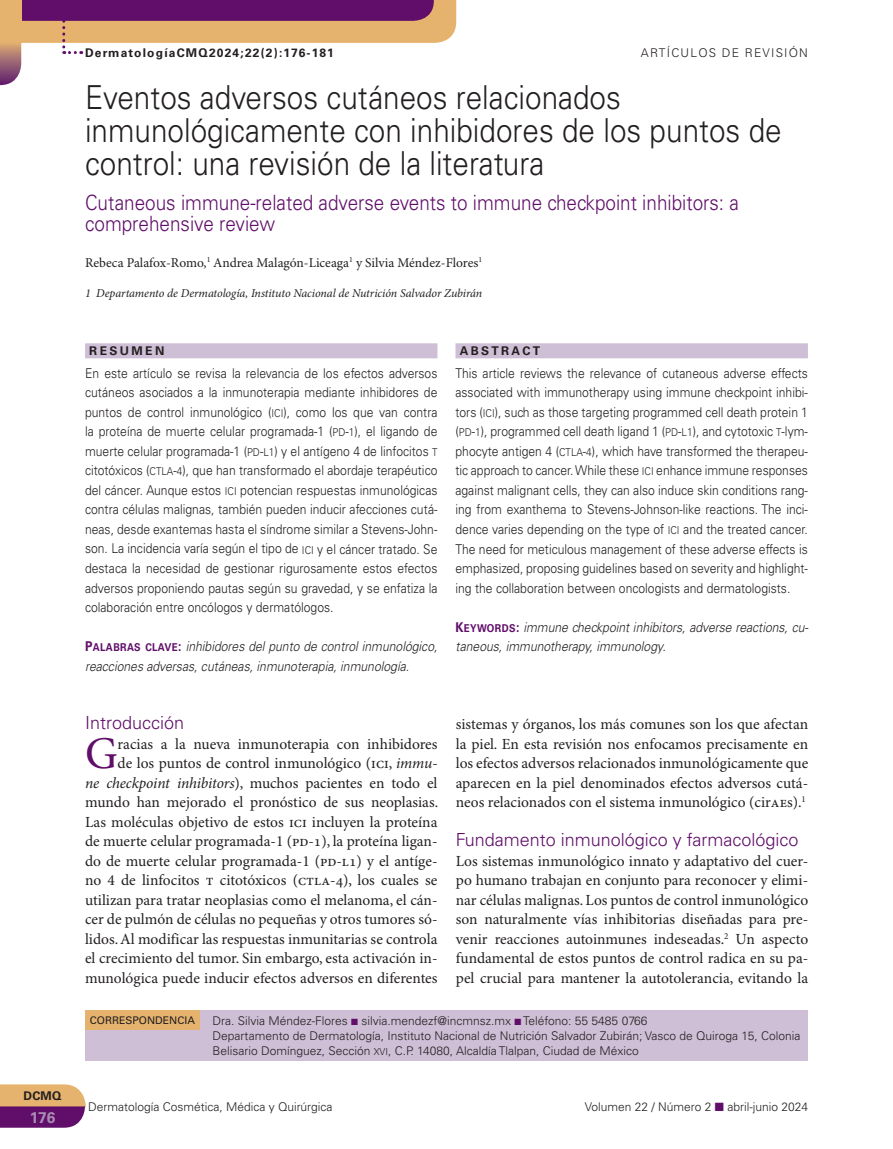
<style>
.page{position:relative;width:893px;height:1149px;background:#fff}
.page>*{position:absolute;margin:0;border:0;box-sizing:border-box;transform-origin:0 0}
.t1{font:45.45px "Minion Pro";color:#600e69}
.t2{font:300 33px/33px "Univers LT Std";color:#231f20;scale:.9 1}
.t3{font:300 21px/21px "Univers LT Std";color:#600e69;scale:.9 1}
.t4{font:300 18px "Univers LT Std";color:#600e69}
.t5{font:15.45px/19.5px "Minion Pro";color:#231f20;text-align:justify}
.t6{font:700 15.45px "Univers LT Std";color:#aa8cb4}
.t7{font:300 13.5px/19.5px "Univers LT Std";color:#231f20;text-align:justify;scale:.9 1}
.t8{font:italic 300 13.5px/19.5px "Univers LT Std";color:#231f20;scale:.9 1}
.t9{font:13.5px "Minion Pro";color:#231f20}
.t10{font:300 12px/15px "Univers LT Std";color:#231f20}
.t11{font:italic 12px "Minion Pro";letter-spacing:-.005em;color:#231f20}
.t12{font:700 12px "Univers LT Std";letter-spacing:.1em;color:#231f20}
.t13{font:300 12px "Univers LT Std";letter-spacing:.1em;color:#231f20}
.t14{font:700 12px "Univers LT Std";letter-spacing:.2em;color:#231f20}
.t15{font:10.5px "Univers LT Std";color:#231f20}
.s1{font-family:"Univers LT Std Light SC800";font-weight:400;font-size:10.8px}
.s2{font-family:"Univers LT Std Light SC800";font-weight:400}
.s3{font-family:"Univers LT Std Light SC800";font-weight:400;font-size:11.25px}
.s4{font-family:"Univers LT Std Bold SC800";font-weight:400;font-style:normal;color:#600e69}
.s5{font-family:"Univers LT Std Bold SC800";font-weight:400;font-style:normal;font-size:10.8px;color:#600e69}
.s6{font-style:italic}
.s7{color:#600e69}
.s8{font-family:"Univers LT Std Light SC800";font-weight:400;font-size:9.6px}
</style>
<div class="page">
<svg style="left:0;top:1084px;width:86px;height:43px;background:#ab6d74"></svg>
<svg style="left:0;top:0;width:457px;height:85px"></svg>
<div style="left:85px;top:1010px;width:723px;height:50px;background:#cfbfd6"></div>
<div style="left:85px;top:1010px;width:115px;height:19px;background:#e6b36e"></div>
<div style="left:85px;top:343px;width:352px;height:15px;background:#cfbfd6"></div>
<div style="left:455px;top:343px;width:353px;height:15px;background:#cfbfd6"></div>
<p class="t12" style="left:23px;top:1088px;width:40px">DCMQ</p>
<p class="t6" style="left:30px;top:1107px;width:27px">176</p>
<p class="t12" style="left:85px;top:46px;width:250px">DermatologíaCMQ2024;22(2):176-181</p>
<p class="t13" style="left:641px;top:46px;width:169px">ARTÍCULOS DE REVISIÓN</p>
<h2 class="t2" style="left:85px;top:81px;width:776px">Eventos adversos cutáneos relacionados inmunológicamente con inhibidores de los puntos de control: una revisión de la literatura</h2>
<h3 class="t3" style="left:85px;top:192px;width:728px">Cutaneous immune-related adverse events to immune checkpoint inhibitors: a comprehensive review</h3>
<p class="t9" style="left:85px;top:254px;width:399px">Rebeca Palafox-Romo,<sup>1</sup> Andrea Malagón-Liceaga<sup>1</sup> y Silvia Méndez-Flores<sup>1</sup></p>
<p class="t11" style="left:85px;top:284px;width:399px">1 Departamento de Dermatología, Instituto Nacional de Nutrición Salvador Zubirán</p>
<p class="t14" style="left:89px;top:344px;width:77px">RESUMEN</p>
<p class="t7" style="left:85px;top:363px;width:393px">En este artículo se revisa la relevancia de los efectos adversos cutáneos asociados a la inmunoterapia mediante inhibidores de puntos de control inmunológico (<span class="s1">ICI</span>), como los que van contra la proteína de muerte celular programada-1 (<span class="s1">PD</span><span class="s2">-</span><span class="s3">1</span>), el ligando de muerte celular programada-1 (<span class="s1">PD</span><span class="s2">-</span><span class="s1">L</span><span class="s3">1</span>) y el antígeno 4 de linfocitos <span class="s1">T </span>citotóxicos (<span class="s1">CTLA</span><span class="s2">-</span><span class="s3">4</span>), que han transformado el abordaje terapéutico del cáncer. Aunque estos <span class="s1">ICI</span> potencian respuestas inmunológicas contra células malignas, también pueden inducir afecciones cutá&shy;neas, desde exantemas hasta el síndrome similar a Stevens-John&shy;son. La incidencia varía según el tipo de <span class="s1">ICI</span> y el cáncer tratado. Se destaca la necesidad de gestionar rigurosamente estos efectos adversos proponiendo pautas según su gravedad, y se enfatiza la colaboración entre oncólogos y dermatólogos.</p>
<p class="t8" style="left:85px;top:636px;width:393px"><span class="s4">P</span><span class="s5">ALABRAS CLAVE</span><span class="s4">:</span> inhibidores del punto de control inmunológico, reacciones adversas, cutáneas, inmunoterapia, inmunología.</p>
<h3 class="t4" style="left:85px;top:711px;width:101px">Introducción</h3>
<h1 class="t1" style="left:85px;top:726px;width:34px">G</h1>
<p class="t5" style="left:85px;top:734px;width:355px;text-align:right">racias a la nueva inmunoterapia con inhibidores<br>de los puntos de control inmunológico (ici, <span class="s6">immu-<br>ne checkpoint inhibitors</span>), muchos pacientes en todo el mundo han mejorado el pronóstico de sus neoplasias.<br>Las moléculas objetivo de estos ici incluyen la proteína de muerte celular programada-1 (pd-1), la proteína ligan&shy;do de muerte celular programada-1 (pd-l1) y el antíge&shy;no 4 de linfocitos t citotóxicos (ctla-4), los cuales se utilizan para tratar neoplasias como el melanoma, el cán&shy;cer de pulmón de células no pequeñas y otros tumores só&shy;lidos. Al modificar las respuestas inmunitarias se controla el crecimiento del tumor. Sin embargo, esta activación in&shy;munológica puede inducir efectos adversos en diferentes</p>
<p class="t14" style="left:460px;top:344px;width:82px">ABSTRACT</p>
<p class="t7" style="left:455px;top:363px;width:393px">This article reviews the relevance of cutaneous adverse effects associated with immunotherapy using immune checkpoint inhibi&shy;tors (<span class="s1">ICI</span>), such as those targeting programmed cell death protein 1 (<span class="s1">PD</span><span class="s2">-</span><span class="s3">1</span>), programmed cell death ligand 1 (<span class="s1">PD</span><span class="s2">-</span><span class="s1">L</span><span class="s3">1</span>), and cytotoxic <span class="s1">T</span>-lym&shy;phocyte antigen 4 (<span class="s1">CTLA</span><span class="s2">-</span><span class="s3">4</span>), which have transformed the therapeu&shy;tic approach to cancer. While these <span class="s1">ICI</span> enhance immune responses against malignant cells, they can also induce skin conditions rang&shy;ing from exanthema to Stevens-Johnson-like reactions. The inci&shy;dence varies depending on the type of <span class="s1">ICI</span> and the treated cancer.<br>The need for meticulous management of these adverse effects is emphasized, proposing guidelines based on severity and highlight&shy;ing the collaboration between oncologists and dermatologists.</p>
<p class="t8" style="left:455px;top:617px;width:394px"><span class="s4">K</span><span class="s5">EYWORDS</span><span class="s4">:</span> immune checkpoint inhibitors, adverse reactions, cu&shy;taneous, immunotherapy, immunology.</p>
<p class="t5" style="left:456px;top:714px;width:354px">sistemas y órganos, los más comunes son los que afectan la piel. En esta revisión nos enfocamos precisamente en los efectos adversos relacionados inmunológicamente que aparecen en la piel denominados efectos adversos cutá&shy;neos relacionados con el sistema inmunológico (ciraes).<sup>1</sup></p>
<h3 class="t4" style="left:456px;top:828px;width:344px">Fundamento inmunológico y farmacológico</h3>
<p class="t5" style="left:456px;top:851px;width:354px">Los sistemas inmunológico innato y adaptativo del cuer&shy;po humano trabajan en conjunto para reconocer y elimi&shy;nar células malignas. Los puntos de control inmunológico son naturalmente vías inhibitorias diseñadas para pre&shy;venir reacciones autoinmunes indeseadas.<sup>2</sup> Un aspecto fundamental de estos puntos de control radica en su pa&shy;pel crucial para mantener la autotolerancia, evitando la</p>
<p class="t15" style="left:90px;top:1013px;width:107px">CORRESPONDENCIA</p>
<p class="t10" style="left:213px;top:1013px;width:589px">Dra. Silvia Méndez-Flores <span class="s7">■</span> silvia.mendezf@incmnsz.mx <span class="s7">■</span> Teléfono: 55 5485 0766<br>Departamento de Dermatología, Instituto Nacional de Nutrición Salvador Zubirán; Vasco de Quiroga 15, Colonia<br>Belisario Domínguez, Sección <span class="s8">XVI</span>, C.P. 14080, Alcaldía Tlalpan, Ciudad de México</p>
<p class="t10" style="left:88px;top:1098px;width:246px">Dermatología Cosmética, Médica y Quirúrgica</p>
<p class="t10" style="left:585px;top:1098px;width:225px">Volumen 22 / Número 2 <span class="s7">■</span> abril-junio 2024</p>
</div>
